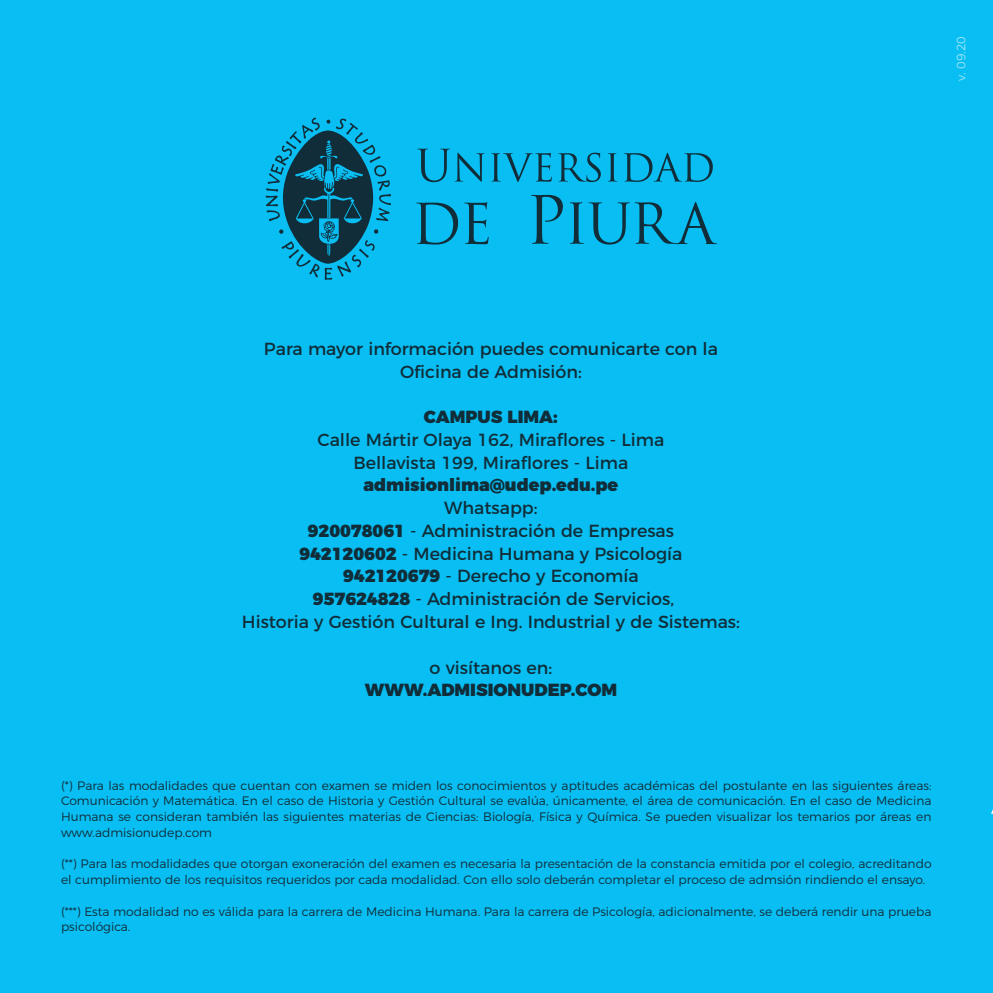
<style>
.page{position:relative;width:993px;height:993px;background:#fff}
.page>*{position:absolute;margin:0;border:0;box-sizing:border-box;transform-origin:0 0}
.t1{font:17.5px/22.8px "Montserrat";color:#102d39;text-align:center}
.t2{font:900 17.5px "Montserrat";color:#102d39}
.t3{font:300 12.25px/15.8px "Montserrat";color:#102d39}
.t4{font:300 12.25px "Montserrat";color:#fff}
.s1{font-weight:900}
</style>
<div class="page">
<div style="left:0;top:0;width:992px;height:992px;background:#09bef2"></div>
<svg style="left:417px;top:149px;width:134px;height:33px"></svg>
<svg style="left:558px;top:153px;width:154px;height:29px"></svg>
<svg style="left:416px;top:202px;width:72px;height:42px"></svg>
<svg style="left:531px;top:195px;width:185px;height:49px"></svg>
<svg style="left:265px;top:117px;width:126px;height:163px"></svg>
<p class="t4" style="left:951px;top:81px;width:46px;rotate:-90deg">v. 09.20</p>
<h1 class="t1" style="left:264px;top:335px;width:455px">Para mayor información puedes comunicarte con la<br>Oficina de Admisión:</h1>
<h1 class="t2" style="left:424px;top:402px;width:135px">CAMPUS LIMA:</h1>
<h1 class="t1" style="left:317px;top:426px;width:348px">Calle Mártir Olaya 162, Miraflores - Lima<br>Bellavista 199, Miraflores - Lima</h1>
<h1 class="t2" style="left:363px;top:470px;width:256px">admisionlima@udep.edu.pe</h1>
<h1 class="t1" style="left:242px;top:495px;width:499px">Whatsapp:<br><span class="s1">920078061</span> - Administración de Empresas<br><span class="s1">942120602</span> - Medicina Humana y Psicología<br><span class="s1">942120679</span> - Derecho y Economía<br><span class="s1">957624828</span> - Administración de Servicios,<br>Historia y Gestión Cultural e Ing. Industrial y de Sistemas:</h1>
<h1 class="t1" style="left:429px;top:654px;width:124px">o visítanos en:</h1>
<h1 class="t2" style="left:364px;top:675px;width:254px">WWW.ADMISIONUDEP.COM</h1>
<p class="t3" style="left:61px;top:776px;width:871px;text-align:justify">(*) Para las modalidades que cuentan con examen se miden los conocimientos y aptitudes académicas del postulante en las siguientes áreas:<br>Comunicación y Matemática. En el caso de Historia y Gestión Cultural se evalúa, únicamente, el área de comunicación. En el caso de Medicina Humana se consideran también las siguientes materias de Ciencias: Biología, Física y Química. Se pueden visualizar los temarios por áreas en www.admisionudep.com</p>
<p class="t3" style="left:61px;top:854px;width:871px">(**) Para las modalidades que otorgan exoneración del examen es necesaria la presentación de la constancia emitida por el colegio, acreditando el cumplimiento de los requisitos requeridos por cada modalidad. Con ello solo deberán completar el proceso de admsión rindiendo el ensayo.</p>
<p class="t3" style="left:61px;top:902px;width:871px">(***) Esta modalidad no es válida para la carrera de Medicina Humana. Para la carrera de Psicología, adicionalmente, se deberá rendir una prueba psicológica.</p>
</div>
